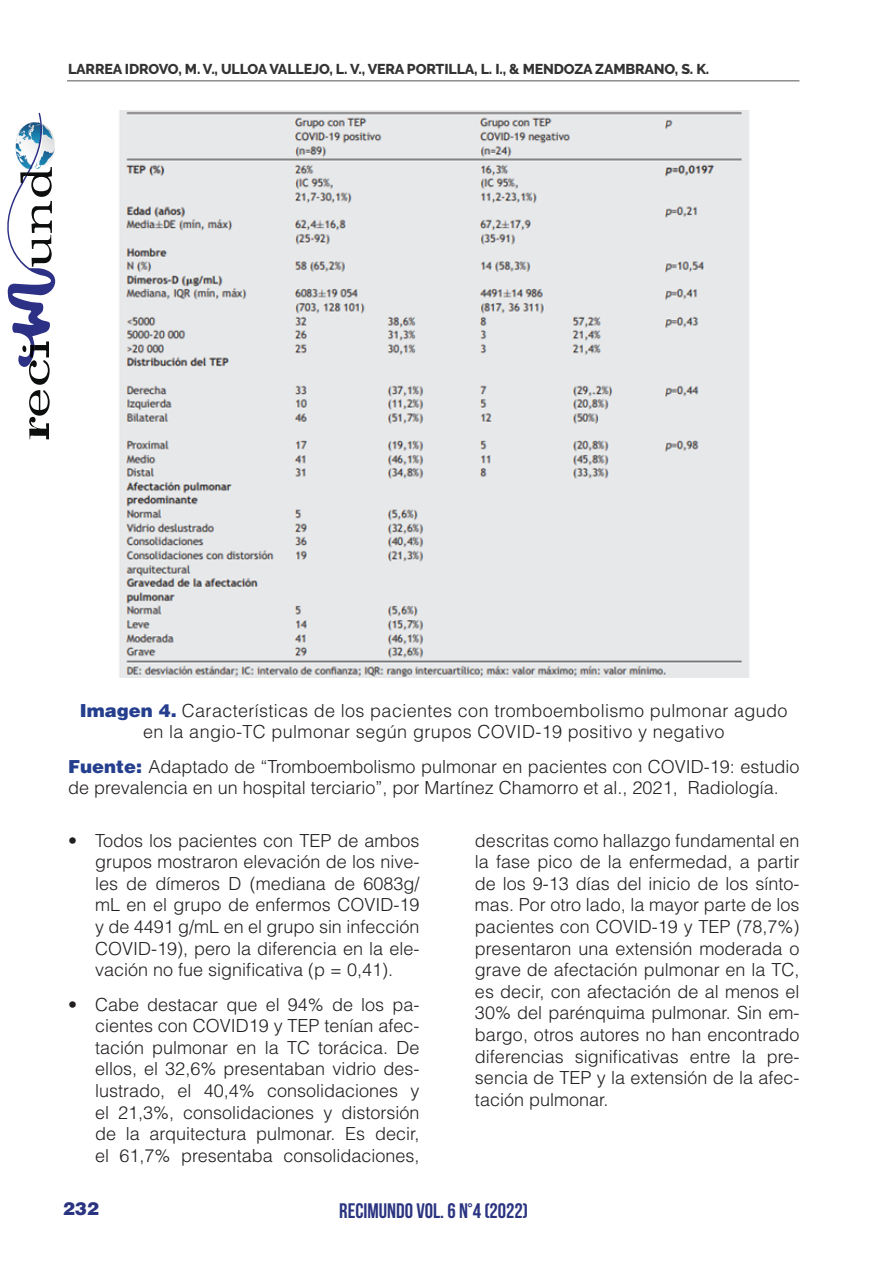
<style>
.page{position:relative;width:893px;height:1263px;background:#fff}
.page>*{position:absolute;margin:0;border:0;box-sizing:border-box;transform-origin:0 0}
.t1{font:700 21px "Bebas Neue";color:#2b3481}
.t2{font:300 18px/21.6px "Helvetica LT Std";color:#231f20;text-align:justify}
.t3{font:300 18px/21.6px "Helvetica LT Std";letter-spacing:.02em;color:#231f20;text-align:center}
.t4{font:900 18px "Helvetica LT Std";color:#2b3481}
.t5{font:800 14.25px "Raleway";letter-spacing:-.01em;color:#333}
.s1{font-weight:900;color:#253f8e}
</style>
<div class="page">
<hr style="left:67px;top:80px;width:732px;height:1px;background:#545557">
<svg style="left:7px;top:113px;width:48px;height:326px"></svg>
<img style="left:119px;top:111px;width:630px;height:567px">
<p class="t5" style="left:68px;top:61px;width:643px">LARREA IDROVO, M. V., ULLOA VALLEJO, L. V., VERA PORTILLA, L. I., &amp; MENDOZA ZAMBRANO, S. K.</p>
<p class="t3" style="left:80px;top:699px;width:709px"><span class="s1">Imagen 4.</span> Características de los pacientes con tromboembolismo pulmonar agudo en la angio-TC pulmonar según grupos COVID-19 positivo y negativo</p>
<p class="t2" style="left:68px;top:755px;width:733px"><span class="s1">Fuente:</span> Adaptado de “Tromboembolismo pulmonar en pacientes con COVID-19: estudio de prevalencia en un hospital terciario”, por Martínez Chamorro et al., 2021, Radiología.</p>
<p class="t2" style="left:95px;top:829px;width:326px;text-indent:-27px">• Todos los pacientes con TEP de ambos grupos mostraron elevación de los nive&shy;les de dímeros D (mediana de 6083g/ mL en el grupo de enfermos COVID-19 y de 4491 g/mL en el grupo sin infección COVID-19), pero la diferencia en la ele&shy;vación no fue significativa (p = 0,41).</p>
<p class="t2" style="left:95px;top:993px;width:326px;text-indent:-27px">• Cabe destacar que el 94% de los pa&shy;cientes con COVID19 y TEP tenían afec&shy;tación pulmonar en la TC torácica. De ellos, el 32,6% presentaban vidrio des&shy;lustrado, el 40,4% consolidaciones y el 21,3%, consolidaciones y distorsión de la arquitectura pulmonar. Es decir, el 61,7% presentaba consolidaciones,</p>
<p class="t2" style="left:475px;top:829px;width:326px">descritas como hallazgo fundamental en la fase pico de la enfermedad, a partir de los 9-13 días del inicio de los sínto&shy;mas. Por otro lado, la mayor parte de los pacientes con COVID-19 y TEP (78,7%) presentaron una extensión moderada o grave de afectación pulmonar en la TC, es decir, con afectación de al menos el 30% del parénquima pulmonar. Sin em&shy;bargo, otros autores no han encontrado diferencias significativas entre la pre&shy;sencia de TEP y la extensión de la afec&shy;tación pulmonar.</p>
<p class="t4" style="left:63px;top:1197px;width:38px">232</p>
<p class="t1" style="left:339px;top:1199px;width:190px">RECIMUNDO VOL. 6 N°4 (2022)</p>
</div>
